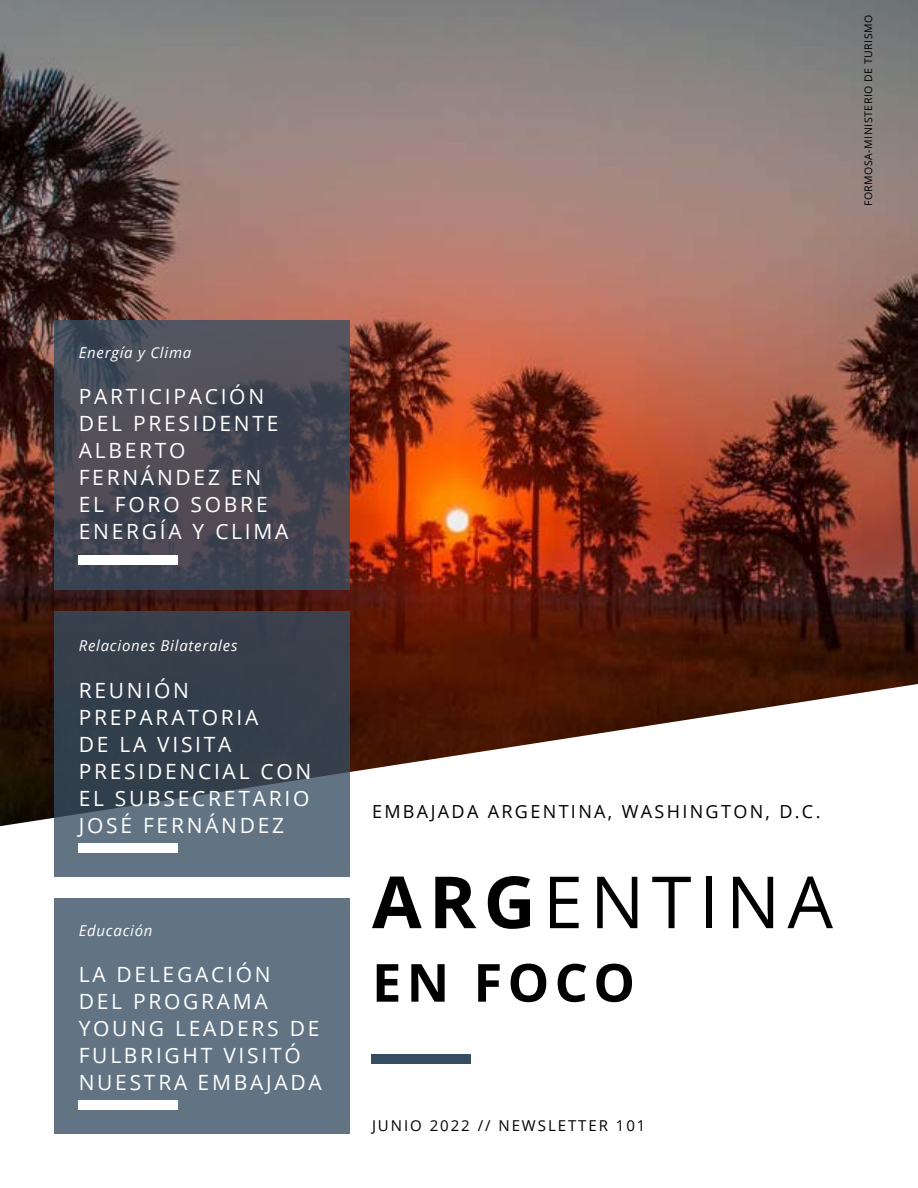
<style>
.page{position:relative;width:918px;height:1188px;background:#fff}
.page>*{position:absolute;margin:0;border:0;box-sizing:border-box;transform-origin:0 0}
.t1{font:72px "Open Sans";letter-spacing:.1em;color:#000}
.t2{font:700 52.5px "Open Sans";letter-spacing:.1em;color:#000}
.t3{font:21px/27px "Open Sans";letter-spacing:.13em;color:#fff}
.t4{font:18px "Open Sans";letter-spacing:.13em;color:#000}
.t5{font:italic 15px "Open Sans";letter-spacing:.05em;color:#fff}
.t6{font:15px "Open Sans";letter-spacing:.13em;color:#000}
.t7{font:10.5px "Open Sans";letter-spacing:.05em;color:#000}
.s1{font-weight:700}
</style>
<div class="page">
<img style="left:0;top:0;width:918px;height:826px">
<div style="left:372px;top:1055px;width:99px;height:9px;background:#364d61"></div>
<div style="left:55px;top:898px;width:295px;height:236px;background:#627484"></div>
<svg style="left:55px;top:611px;width:295px;height:266px;fill:#37404b"></svg>
<svg style="left:55px;top:320px;width:295px;height:269px"></svg>
<div style="left:79px;top:1100px;width:99px;height:9px;background:#fff"></div>
<div style="left:79px;top:843px;width:99px;height:9px;background:#fff"></div>
<div style="left:79px;top:555px;width:99px;height:10px;background:#fff"></div>
<p class="t7" style="left:861px;top:206px;width:193px;rotate:-90deg">FORMOSA-MINISTERIO DE TURISMO</p>
<p class="t5" style="left:79px;top:342px;width:114px">Energía y Clima</p>
<p class="t3" style="left:79px;top:383px;width:211px">PARTICIPACIÓN<br>DEL PRESIDENTE<br>ALBERTO<br>FERNÁNDEZ EN<br>EL FORO SOBRE<br>ENERGÍA Y CLIMA</p>
<p class="t5" style="left:79px;top:635px;width:160px">Relaciones Bilaterales</p>
<p class="t3" style="left:79px;top:677px;width:234px">REUNIÓN<br>PREPARATORIA<br>DE LA VISITA<br>PRESIDENCIAL CON<br>EL SUBSECRETARIO<br>JOSÉ FERNÁNDEZ</p>
<p class="t5" style="left:79px;top:920px;width:75px">Educación</p>
<p class="t3" style="left:79px;top:960px;width:245px">LA DELEGACIÓN<br>DEL PROGRAMA<br>YOUNG LEADERS DE<br>FULBRIGHT VISITÓ<br>NUESTRA EMBAJADA</p>
<p class="t4" style="left:372px;top:800px;width:450px">EMBAJADA ARGENTINA, WASHINGTON, D.C.</p>
<h1 class="t1" style="left:372px;top:853px;width:463px"><span class="s1">ARG</span>ENTINA</h1>
<h2 class="t2" style="left:372px;top:946px;width:265px">EN FOCO</h2>
<p class="t6" style="left:372px;top:1115px;width:275px">JUNIO 2022 // NEWSLETTER 101</p>
</div>
